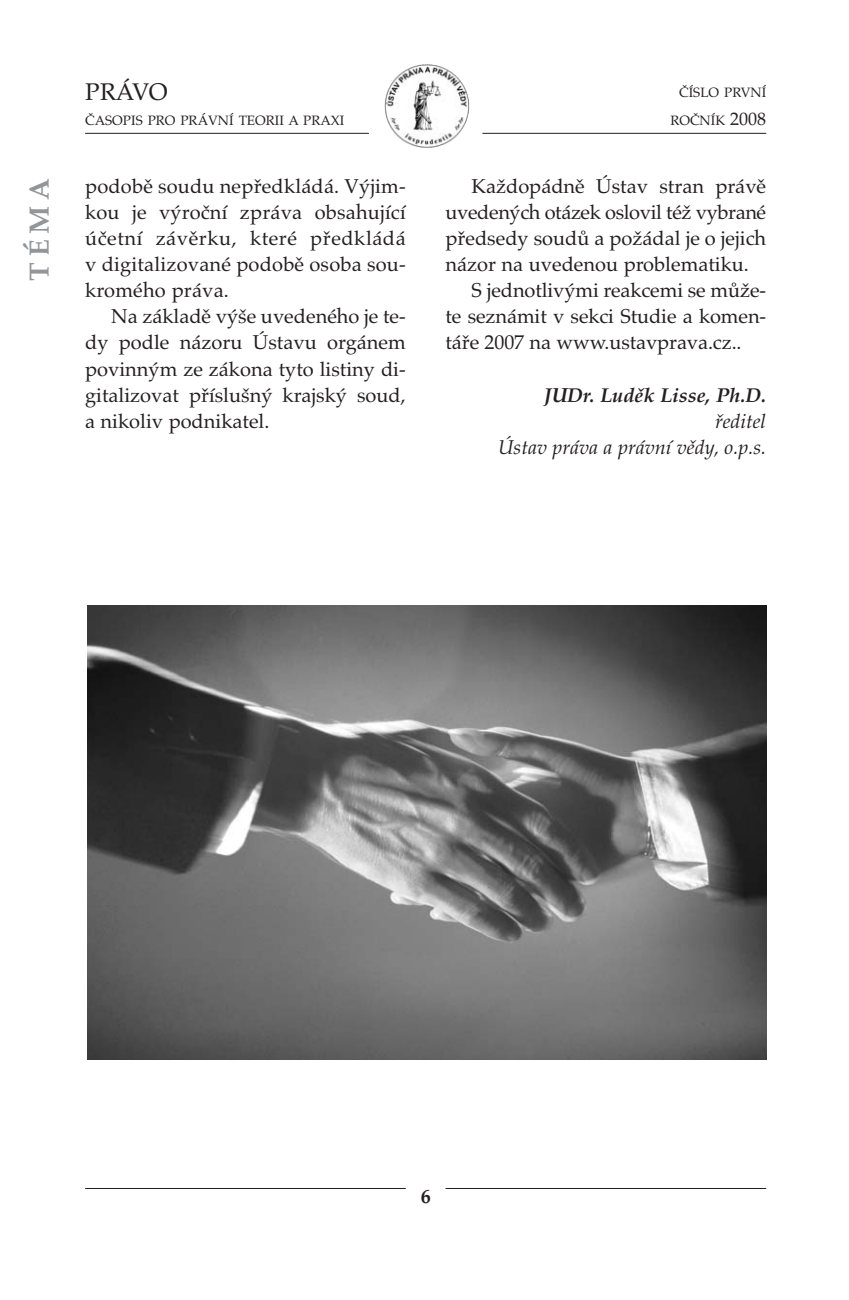
<style>
.page{position:relative;width:849px;height:1300px;background:#fff}
.page>*{position:absolute;margin:0;border:0;box-sizing:border-box;transform-origin:0 0}
.t1{font:700 28px "Palatino CE";color:#939598}
.t2{font:24px "Palatino CE";letter-spacing:-.02em;color:#231f20}
.t3{font:20px/26px "Palatino CE";color:#231f20;text-align:justify}
.t4{font:italic 20px/26px "Palatino CE";color:#231f20;text-align:right}
.t5{font:20px "Palatino CE";letter-spacing:-.02em;color:#231f20}
.t6{font:italic 700 20px "Palatino CE";color:#231f20}
.t7{font:700 20px "Palatino CE";color:#231f20}
.t8{font:13.6px/28px "Palatino CE";color:#231f20;text-align:right}
.s1{font-size:18px}
</style>
<div class="page">
<img style="left:384px;top:64px;width:85px;height:83px;border-radius:50%">
<hr style="left:85px;top:133px;width:284px;height:1px;background:#231f20">
<hr style="left:482px;top:133px;width:283px;height:1px;background:#231f20">
<hr style="left:85px;top:1187px;width:320px;height:1px;background:#231f20">
<hr style="left:445px;top:1187px;width:320px;height:1px;background:#231f20">
<img style="left:88px;top:605px;width:677px;height:454px">
<p class="t2" style="left:85px;top:82px;width:84px">PRÁVO</p>
<p class="t8" style="left:85px;top:108px;width:261px">ČASOPIS PRO PRÁVNÍ TEORII A PRAXI</p>
<h1 class="t1" style="left:29px;top:280px;width:104px;rotate:-90deg">TÉMA</h1>
<p class="t3" style="left:85px;top:176px;width:322px">podobě soudu nepředkládá. Výjim&shy;kou je výroční zpráva obsahující účetní závěrku, které předkládá v digitalizované podobě osoba sou&shy;kromého práva.</p>
<p class="t3" style="left:85px;top:306px;width:322px;text-indent:26px">Na základě výše uvedeného je te&shy;dy podle názoru Ústavu orgánem povinným ze zákona tyto listiny di&shy;gitalizovat příslušný krajský soud, a nikoliv podnikatel.</p>
<p class="t8" style="left:670px;top:80px;width:97px">ČÍSLO PRVNÍ<br>ROČNÍK <span class="s1">2008</span></p>
<p class="t3" style="left:471px;top:176px;width:296px">Každopádně Ústav stran právě</p>
<p class="t5" style="left:445px;top:205px;width:322px">uvedených otázek oslovil též vybrané</p>
<p class="t3" style="left:445px;top:228px;width:322px">předsedy soudů a požádal je o jejich</p>
<p class="t3" style="left:445px;top:254px;width:305px">názor na uvedenou problematiku.</p>
<p class="t3" style="left:471px;top:280px;width:296px">S jednotlivými reakcemi se může-</p>
<p class="t3" style="left:445px;top:306px;width:322px">te seznámit v sekci Studie a komen-</p>
<p class="t3" style="left:445px;top:332px;width:297px">táře 2007 na www.ustavprava.cz..</p>
<p class="t6" style="left:543px;top:387px;width:224px">JUDr. Luděk Lisse, Ph.D.</p>
<p class="t4" style="left:498px;top:410px;width:269px">ředitel<br>Ústav práva a právní vědy, o.p.s.</p>
<p class="t7" style="left:420px;top:1188px;width:11px">6</p>
</div>
